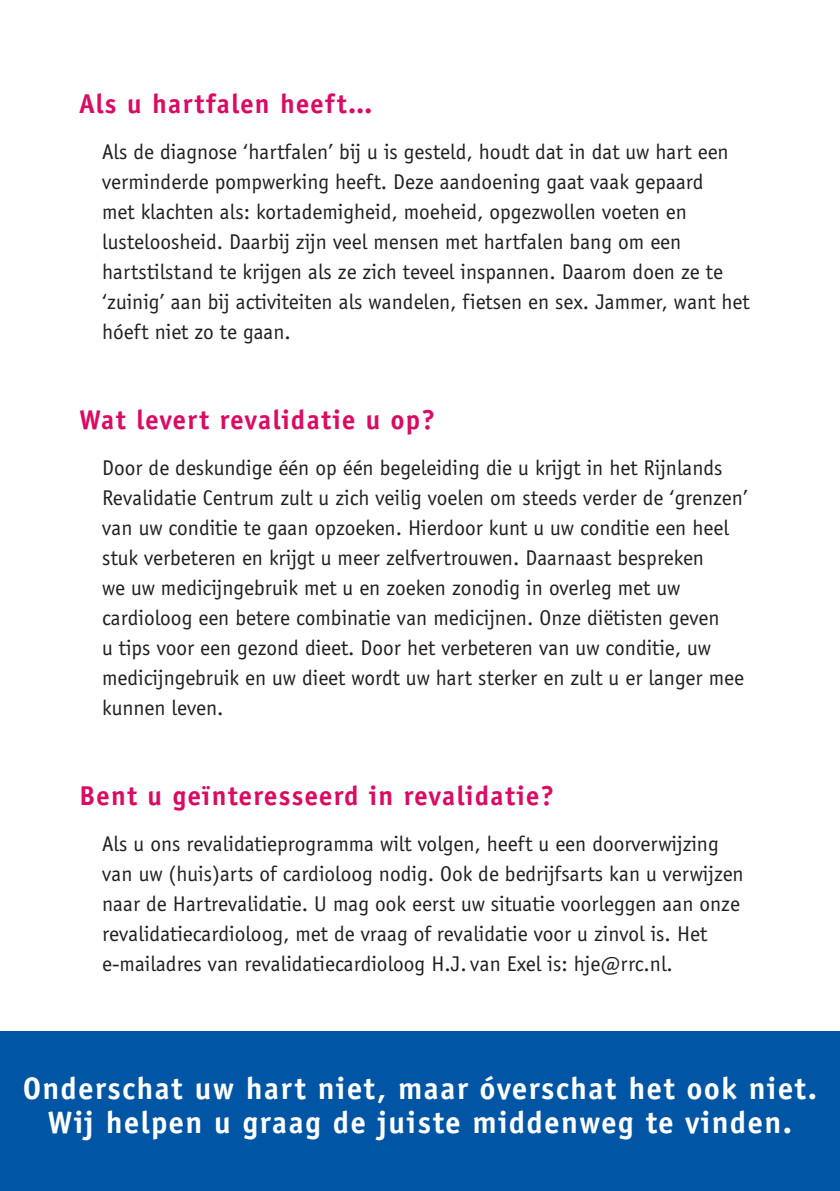
<style>
.page{position:relative;width:840px;height:1191px;background:#fff}
.page>*{position:absolute;margin:0;border:0;box-sizing:border-box;transform-origin:0 0}
.t1{font:700 32px/34px "Officina Sans";letter-spacing:.05em;color:#fff;text-align:center}
.t2{font:700 28px "Officina Sans";letter-spacing:.05em;color:#db0a62}
.t3{font:22px/30px "Officina Sans";color:#231f20}
</style>
<div class="page">
<div style="left:0;top:1031px;width:839px;height:160px;background:#0155a5"></div>
<p class="t2" style="left:79px;top:87px;width:294px">Als u hartfalen heeft…</p>
<p class="t3" style="left:102px;top:137px;width:648px">Als de diagnose ‘hartfalen’ bij u is gesteld, houdt dat in dat uw hart een verminderde pompwerking heeft. Deze aandoening gaat vaak gepaard<br>met klachten als: kortademigheid, moeheid, opgezwollen voeten en lusteloosheid. Daarbij zijn veel mensen met hartfalen bang om een hartstilstand te krijgen als ze zich teveel inspannen. Daarom doen ze te ‘zuinig’ aan bij activiteiten als wandelen, fietsen en sex. Jammer, want het hóeft niet zo te gaan.</p>
<p class="t2" style="left:79px;top:403px;width:357px">Wat levert revalidatie u op?</p>
<p class="t3" style="left:102px;top:453px;width:647px">Door de deskundige één op één begeleiding die u krijgt in het Rijnlands Revalidatie Centrum zult u zich veilig voelen om steeds verder de ‘grenzen’ van uw conditie te gaan opzoeken. Hierdoor kunt u uw conditie een heel stuk verbeteren en krijgt u meer zelfvertrouwen. Daarnaast bespreken<br>we uw medicijngebruik met u en zoeken zonodig in overleg met uw cardioloog een betere combinatie van medicijnen. Onze diëtisten geven<br>u tips voor een gezond dieet. Door het verbeteren van uw conditie, uw medicijngebruik en uw dieet wordt uw hart sterker en zult u er langer mee kunnen leven.</p>
<p class="t2" style="left:79px;top:779px;width:476px">Bent u geïnteresseerd in revalidatie?</p>
<p class="t3" style="left:102px;top:829px;width:642px">Als u ons revalidatieprogramma wilt volgen, heeft u een doorverwijzing van uw (huis)arts of cardioloog nodig. Ook de bedrijfsarts kan u verwijzen naar de Hartrevalidatie. U mag ook eerst uw situatie voorleggen aan onze revalidatiecardioloog, met de vraag of revalidatie voor u zinvol is. Het e-mailadres van revalidatiecardioloog H.J. van Exel is: hje@rrc.nl.</p>
<h1 class="t1" style="left:23px;top:1070px;width:795px">Onderschat uw hart niet, maar óverschat het ook niet.<br>Wij helpen u graag de juiste middenweg te vinden.</h1>
</div>
